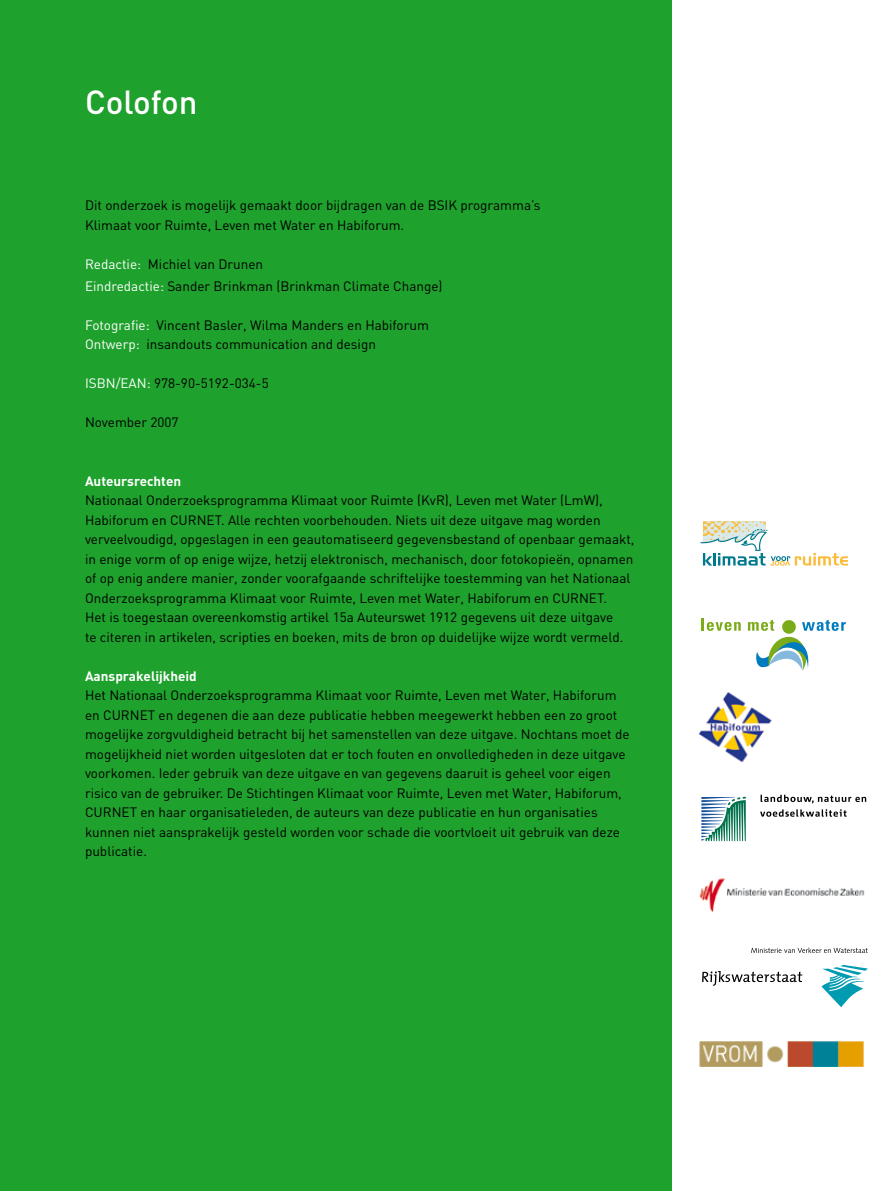
<style>
.page{position:relative;width:893px;height:1191px;background:#fff}
.page>*{position:absolute;margin:0;border:0;box-sizing:border-box;transform-origin:0 0}
.t1{font:500 33px "DIN";color:#fff}
.t2{font:13.5px/19.5px "DIN";color:#000}
.t3{font:700 13.5px "DIN";color:#fff}
.t4{font:13.5px "DIN";color:#fff}
.s1{color:#fff}
</style>
<div class="page">
<div style="left:0;top:0;width:672px;height:1191px;background:#1fa12d"></div>
<svg style="left:751px;top:947px;width:117px;height:6px"></svg>
<svg style="left:702px;top:971px;width:100px;height:14px"></svg>
<svg style="left:821px;top:965px;width:47px;height:42px"></svg>
<svg style="left:760px;top:809px;width:87px;height:7px"></svg>
<svg style="left:761px;top:794px;width:105px;height:9px"></svg>
<svg style="left:701px;top:797px;width:45px;height:44px"></svg>
<img style="left:699px;top:878px;width:166px;height:35px">
<img style="left:700px;top:1041px;width:163px;height:25px">
<svg style="left:702px;top:618px;width:39px;height:13px"></svg>
<svg style="left:748px;top:619px;width:98px;height:52px"></svg>
<svg style="left:701px;top:521px;width:147px;height:45px"></svg>
<img style="left:699px;top:692px;width:73px;height:70px">
<h1 class="t1" style="left:85px;top:81px;width:114px">Colofon</h1>
<p class="t2" style="left:85px;top:195px;width:457px">Dit onderzoek is mogelijk gemaakt door bijdragen van de BSI K programma’s<br>Klimaat voor Ruimte, Leven met Water en Habiforum.</p>
<p class="t2" style="left:85px;top:253px;width:359px;line-height:21.6px"><span class="s1">Redactie:</span> Michiel van Drunen<br><span class="s1">Eindredactie:</span> Sander Brinkman (Brinkman Climate Change)</p>
<p class="t2" style="left:85px;top:315px;width:345px"><span class="s1">Fotografie:</span> Vincent Basler, Wilma Manders en Habiforum<br><span class="s1">Ontwerp:</span> insandouts communication and design</p>
<p class="t4" style="left:85px;top:375px;width:45px">ISBN/EAN</p>
<p class="t2" style="left:147px;top:373px;width:123px"><span class="s1">:</span> 978-90-5192-034-5</p>
<p class="t2" style="left:85px;top:412px;width:95px">November 2007</p>
<p class="t3" style="left:85px;top:472px;width:98px">Auteursrechten</p>
<p class="t2" style="left:85px;top:490px;width:519px">Nationaal Onderzoeksprogramma Klimaat voor Ruimte (KvR), Leven met Water (LmW),<br>Habiforum en CURNET</p>
<p class="t2" style="left:85px;top:510px;width:551px;text-indent:136px">. Alle rechten voorbehouden. N iets uit deze uitgave mag worden verveelvoudigd, opgeslagen in een geautomatiseerd gegevensbestand of openbaar gemaakt, in enige vorm of op enige wijze, hetzij elektronisch, mechanisch, door fotokopieën, opnamen of op enig andere manier, zonder voorafgaande schriftelijke toestemming van het Nationaal Onderzoeksprogramma Klimaat voor Ruimte, Leven met Water, Habiforum en CURNET</p>
<p class="t2" style="left:85px;top:588px;width:540px;text-indent:518px">.<br>Het is toegestaan overeenkomstig artikel 15a Auteurswet 1912 gegevens uit deze uitgave te citeren in artikelen, scripties en boeken, mits de bron op duidelijke wijze wordt vermeld.</p>
<p class="t3" style="left:85px;top:667px;width:113px">Aansprakelijkheid</p>
<p class="t2" style="left:85px;top:685px;width:533px">Het Nationaal Onderzoeksprogramma Klimaat voor Ruimte, Leven met Water, Habiforum en CURNET</p>
<p class="t2" style="left:85px;top:705px;width:546px;text-indent:74px">en degenen die aan deze publicatie hebben meegewerkt hebben een zo groot mogelijke zorgvuldigheid betracht bij het samenstellen van deze uitgave. N ochtans moet de mogelijkheid niet worden uitgesloten dat er toch fouten en onvolledigheden in deze uitgave voorkomen. Ieder gebruik van deze uitgave en van gegevens daaruit is geheel voor eigen risico van de gebruiker. De Stichtingen Klimaat voor Ruimte, Leven met Water, Habiforum, CURNET</p>
<p class="t2" style="left:85px;top:802px;width:536px;text-indent:55px">en haar organisatieleden, de auteurs van deze publicatie en hun organisaties kunnen niet aansprakelijk gesteld worden voor schade die voortvloeit uit gebruik van deze publicatie.</p>
</div>
